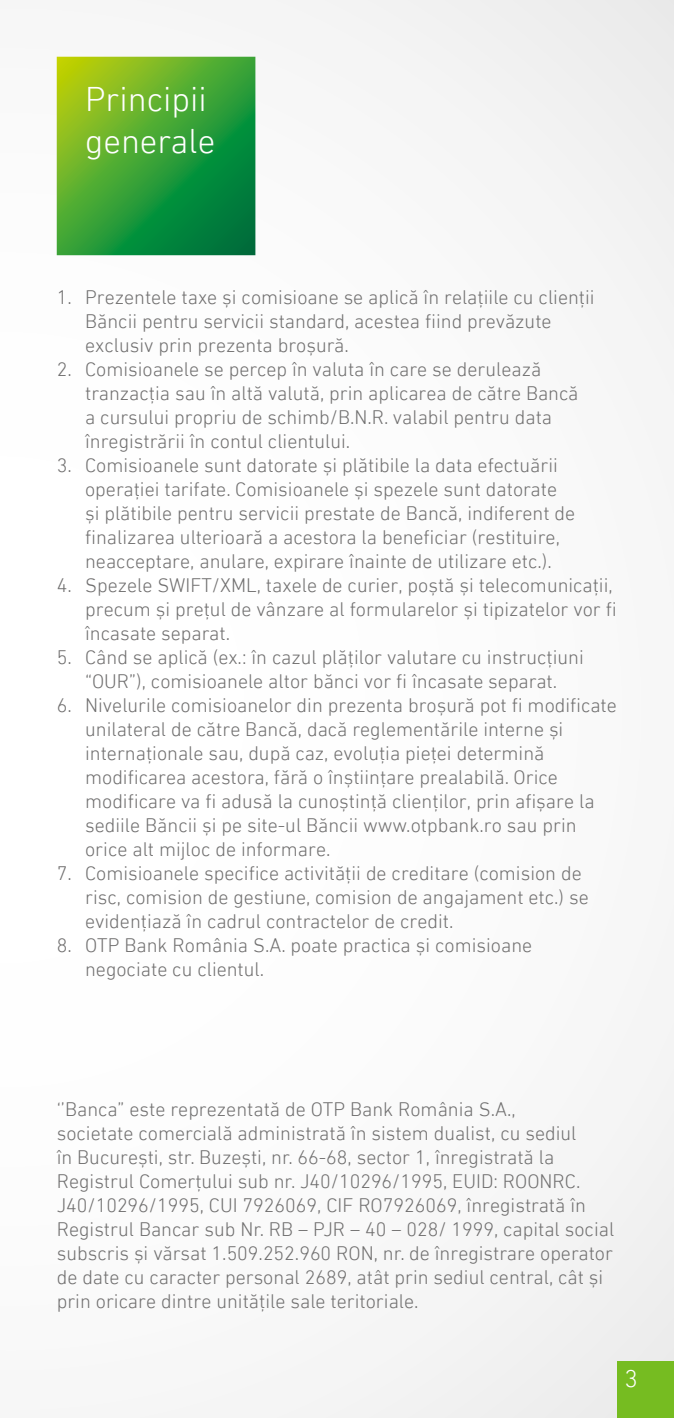
<style>
.page{position:relative;width:674px;height:1418px;background:#fff}
.page>*{position:absolute;margin:0;border:0;box-sizing:border-box;transform-origin:0 0}
.t1{font:300 35px/42px "DIN Next W1 GRO";color:#fff}
.t2{font:300 25px "DIN Next W1 GRO";color:#fff}
.t3{font:300 20px/24px "DIN Next W1 GRO";color:#706f6f}
</style>
<div class="page">
<div style="left:0;top:0;width:673px;height:1417px;background:#fbfbfb"></div>
<div style="left:617px;top:1361px;width:56px;height:56px;background:#76bc21"></div>
<svg style="left:57px;top:57px;width:198px;height:198px;background:#41a231"></svg>
<h1 class="t1" style="left:85px;top:78px;width:132px">Principii generale</h1>
<p class="t3" style="left:85px;top:285px;width:510px;text-indent:-28px">1. Prezentele taxe ºi comisioane se aplicã în relaþiile cu clienþii<br>Bãncii pentru servicii standard, acestea fiind prevãzute exclusiv prin prezenta broºurã.</p>
<p class="t3" style="left:85px;top:357px;width:494px;text-indent:-28px">2. Comisioanele se percep în valuta în care se deruleazã tranzacþia sau în altã valutã, prin aplicarea de cãtre Bancã a cursului propriu de schimb/B.N.R. valabil pentru data înregistrãrii în contul clientului.</p>
<p class="t3" style="left:85px;top:453px;width:491px;text-indent:-28px">3. Comisioanele sunt datorate ºi plãtibile la data efectuãrii operaþiei tarifate. Comisioanele ºi spezele sunt datorate ºi plãtibile pentru servicii prestate de Bancã, indiferent de finalizarea ulterioarã a acestora la beneficiar (restituire, neacceptare, anulare, expirare înainte de utilizare etc.).</p>
<p class="t3" style="left:85px;top:573px;width:533px;text-indent:-28px">4. Spezele SWIFT/XML, taxele de curier, poºtã ºi telecomunicaþii, precum ºi preþul de vânzare al formularelor ºi tipizatelor vor fi încasate separat.</p>
<p class="t3" style="left:57px;top:645px;width:528px;text-align:center">5. Când se aplicã (ex.: în cazul plãþilor valutare cu instrucþiuni “OUR”), comisioanele altor bãnci vor fi încasate separat.</p>
<p class="t3" style="left:85px;top:693px;width:533px;text-indent:-28px">6. Nivelurile comisioanelor din prezenta broșură pot fi modificate unilateral de către Bancă, dacă reglementările interne și internaționale sau, după caz, evoluția pieței determină modificarea acestora, fără o înștiințare prealabilă. Orice modificare va fi adusă la cunoștință clienților, prin afișare la sediile Băncii și pe site-ul Băncii www.otpbank.ro sau prin orice alt mijloc de informare.</p>
<p class="t3" style="left:85px;top:861px;width:505px;text-indent:-28px">7. Comisioanele specifice activitãþii de creditare (comision de risc, comision de gestiune, comision de angajament etc.) se evidenþiazã în cadrul contractelor de credit.</p>
<p class="t3" style="left:85px;top:933px;width:448px;text-indent:-28px">8. OTP Bank România S.A. poate practica ºi comisioane negociate cu clientul.</p>
<p class="t3" style="left:57px;top:1097px;width:558px">‘’Banca” este reprezentatã de OTP Bank România S.A.,<br>societate comercialã administratã în sistem dualist, cu sediul<br>în Bucureºti, str. Buzeºti, nr. 66-68, sector 1, înregistratã la Registrul Comerþului sub nr. J40/10296/1995, EUID: ROONRC.<br>J40/10296/1995, CUI 7926069, CIF RO7926069, înregistratã în Registrul Bancar sub Nr. RB – PJR – 40 – 028/ 1999, capital social subscris ºi vãrsat 1.509.252.960 RON, nr. de înregistrare operator de date cu caracter personal 2689, atât prin sediul central, cât ºi prin oricare dintre unitãþile sale teritoriale.</p>
<p class="t2" style="left:624px;top:1364px;width:15px">3</p>
</div>
